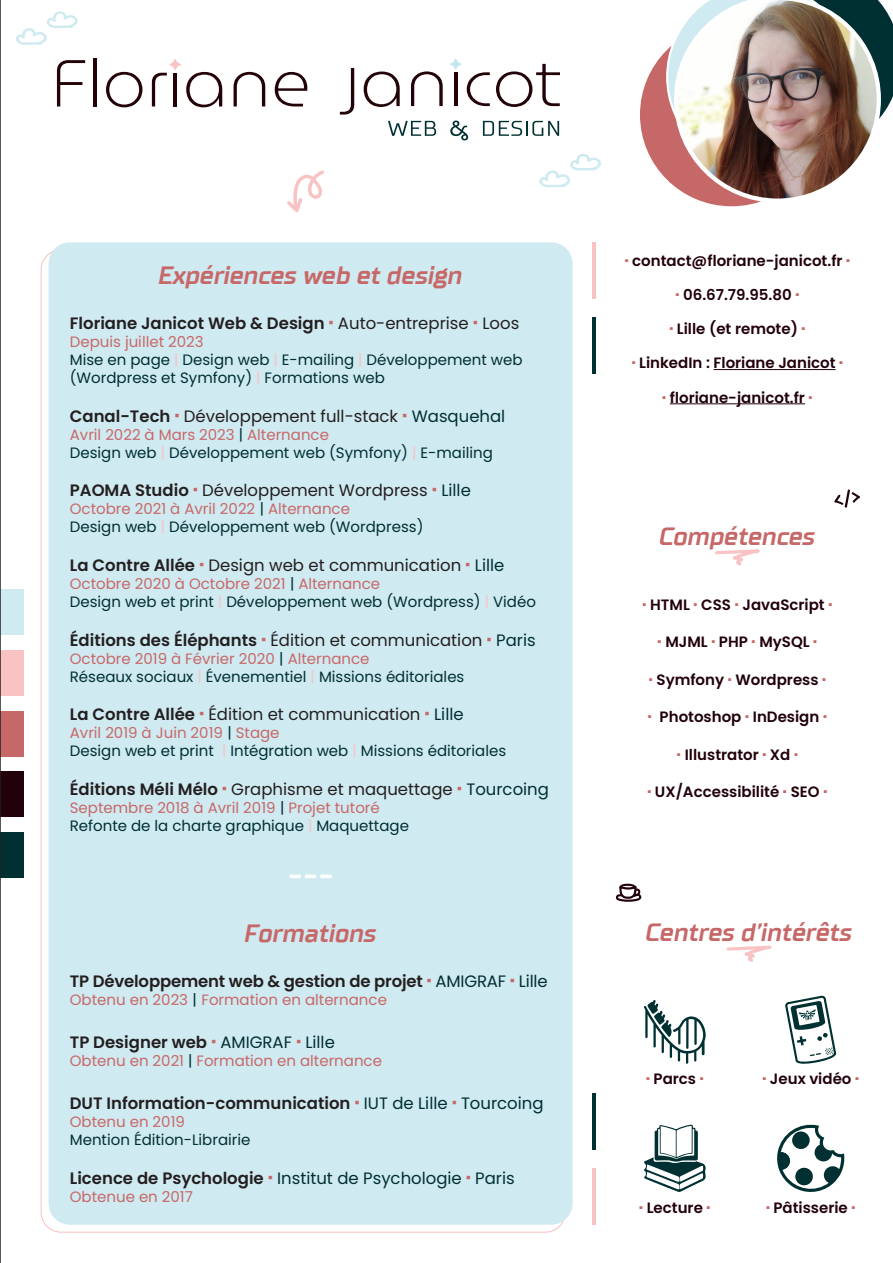
<style>
.page{position:relative;width:893px;height:1263px;background:#fff}
.page>*{position:absolute;margin:0;border:0;box-sizing:border-box;transform-origin:0 0}
.t1{font:italic 700 25.5px "TT Supermolot";color:#c76868}
.t2{font:16.5px "Poppins";color:#231f20}
.t3{font:600 16.5px "Poppins";color:#231f20}
.t4{font:16.5px "Poppins";color:#003031}
.t5{font:15px/18px "Poppins";color:#003031}
.t6{font:15px "Poppins";color:#c76868}
.t7{font:600 15px "Poppins";color:#22010a}
.s1{font-family:"TT Supermolot";font-weight:900;font-size:18px;color:#c76868}
.s2{font-weight:400}
.s3{color:#f9c3c4}
.s4{font-weight:600}
.s5{color:#003031}
.s6{font-weight:400;color:#003031}
.s7{font-weight:600;color:#231f20}
.s8{font-family:"TT Supermolot";font-weight:900;color:#c76868}
</style>
<div class="page">
<div style="left:639px;top:22px;width:185px;height:185px;background:#c76868;border-radius:50%"></div>
<div style="left:0;top:832px;width:23px;height:46px;background:#003031"></div>
<div style="left:0;top:771px;width:23px;height:46px;background:#22010a"></div>
<div style="left:0;top:711px;width:23px;height:45px;background:#c76868"></div>
<div style="left:0;top:589px;width:23px;height:46px;background:#d0eaf1"></div>
<div style="left:0;top:650px;width:23px;height:46px;background:#f9c3c4"></div>
<svg style="left:57px;top:60px;width:28px;height:46px"></svg>
<hr style="left:93px;top:58px;width:4px;height:48px;background:#230307">
<svg style="left:106px;top:72px;width:36px;height:35px"></svg>
<svg style="left:152px;top:59px;width:70px;height:48px"></svg>
<svg style="left:234px;top:72px;width:31px;height:34px"></svg>
<svg style="left:275px;top:72px;width:32px;height:34px"></svg>
<svg style="left:340px;top:68px;width:14px;height:47px"></svg>
<svg style="left:364px;top:72px;width:36px;height:35px"></svg>
<svg style="left:411px;top:71px;width:32px;height:35px"></svg>
<svg style="left:450px;top:58px;width:40px;height:48px"></svg>
<svg style="left:496px;top:64px;width:64px;height:43px"></svg>
<svg style="left:388px;top:121px;width:48px;height:15px"></svg>
<svg style="left:450px;top:121px;width:18px;height:19px"></svg>
<svg style="left:483px;top:121px;width:76px;height:15px"></svg>
<img style="left:666px;top:0;width:227px;height:203px">
<hr style="left:0;top:0;width:1px;height:1263px;background:#231f20">
<svg style="left:16px;top:11px;width:62px;height:34px"></svg>
<svg style="left:539px;top:153px;width:62px;height:35px"></svg>
<hr style="left:592px;top:242px;width:3px;height:57px;background:#f9c3c4">
<hr style="left:592px;top:318px;width:3px;height:56px;background:#003031">
<hr style="left:592px;top:1168px;width:3px;height:57px;background:#f9c3c4">
<hr style="left:592px;top:1093px;width:3px;height:56px;background:#003031">
<hr style="left:713px;top:369px;width:123px;height:1px;background:#22010a">
<hr style="left:670px;top:403px;width:135px;height:1px;background:#22010a">
<svg style="left:834px;top:489px;width:26px;height:19px"></svg>
<svg style="left:715px;top:549px;width:45px;height:16px"></svg>
<svg style="left:615px;top:884px;width:27px;height:18px"></svg>
<svg style="left:644px;top:1000px;width:62px;height:64px"></svg>
<svg style="left:785px;top:995px;width:51px;height:69px"></svg>
<svg style="left:644px;top:1125px;width:62px;height:67px"></svg>
<svg style="left:777px;top:1124px;width:68px;height:68px"></svg>
<svg style="left:727px;top:945px;width:45px;height:17px"></svg>
<div style="left:49px;top:242px;width:524px;height:983px;background:#d0eaf1;border-radius:21px"></div>
<svg style="left:287px;top:170px;width:37px;height:42px"></svg>
<svg style="left:289px;top:874px;width:12px;height:4px"></svg>
<svg style="left:305px;top:874px;width:12px;height:4px"></svg>
<svg style="left:320px;top:874px;width:12px;height:4px"></svg>
<p class="t1" style="left:159px;top:259px;width:306px">Expériences web et design</p>
<p class="t3" style="left:70px;top:314px;width:451px">Floriane Janicot Web &amp; Design <span class="s1">·</span> <span class="s2">Auto-entreprise</span> <span class="s1">·</span> <span class="s2">Loos</span></p>
<p class="t6" style="left:70px;top:333px;width:135px">Depuis juillet 2023</p>
<p class="t5" style="left:70px;top:351px;width:454px">Mise en page <span class="s3">|</span> Design web <span class="s3">|</span> E-mailing <span class="s3">|</span> Développement web (Wordpress et Symfony) <span class="s3">|</span> Formations web</p>
<p class="t2" style="left:70px;top:406px;width:437px"><span class="s4">Canal-Tech</span> <span class="s1">·</span> Développement full-stack <span class="s1">·</span> <span class="s5">Wasquehal</span></p>
<p class="t6" style="left:70px;top:426px;width:261px">Avril 2022 à Mars 2023 <span class="s5">|</span> Alternance</p>
<p class="t5" style="left:70px;top:444px;width:424px">Design web <span class="s3">|</span> Développement web (Symfony) <span class="s3">|</span> E-mailing</p>
<p class="t2" style="left:70px;top:481px;width:403px"><span class="s4">PAOMA Studio</span> <span class="s1">·</span> Développement Wordpress <span class="s1">·</span> <span class="s5">Lille</span></p>
<p class="t6" style="left:70px;top:500px;width:282px">Octobre 2021 à Avril 2022 <span class="s5">|</span> Alternance</p>
<p class="t5" style="left:70px;top:518px;width:355px">Design web <span class="s3">|</span> Développement web (Wordpress)</p>
<p class="t2" style="left:70px;top:556px;width:436px"><span class="s4">La Contre Allée</span> <span class="s1">·</span> Design web et communication <span class="s1">·</span> <span class="s5">Lille</span></p>
<p class="t6" style="left:70px;top:575px;width:312px">Octobre 2020 à Octobre 2021 <span class="s5">|</span> Alternance</p>
<p class="t5" style="left:70px;top:593px;width:468px">Design web et print <span class="s3">|</span> Développement web (Wordpress) <span class="s3">|</span> Vidéo</p>
<p class="t2" style="left:70px;top:630px;width:467px"><span class="s4">Éditions des Éléphants</span> <span class="s1">·</span> Édition et communication <span class="s1">·</span> <span class="s5">Paris</span></p>
<p class="t6" style="left:70px;top:650px;width:301px">Octobre 2019 à Février 2020 <span class="s5">|</span> Alternance</p>
<p class="t5" style="left:70px;top:667px;width:396px">Réseaux sociaux <span class="s3">|</span> Évenementiel <span class="s3">|</span> Missions éditoriales</p>
<p class="t2" style="left:70px;top:705px;width:395px"><span class="s4">La Contre Allée</span> <span class="s1">·</span> Édition et communication <span class="s1">·</span> <span class="s5">Lille</span></p>
<p class="t6" style="left:70px;top:724px;width:211px">Avril 2019 à Juin 2019 <span class="s5">|</span> Stage</p>
<p class="t5" style="left:70px;top:742px;width:438px">Design web et print <span class="s3">|</span> Intégration web <span class="s3">|</span> Missions éditoriales</p>
<p class="t2" style="left:70px;top:779px;width:481px"><span class="s4">Éditions Méli Mélo</span> <span class="s1">·</span> Graphisme et maquettage <span class="s1">·</span> <span class="s5">Tourcoing</span></p>
<p class="t6" style="left:70px;top:799px;width:311px">Septembre 2018 à Avril 2019 <span class="s5">|</span> Projet tutoré</p>
<p class="t5" style="left:70px;top:817px;width:341px">Refonte de la charte graphique <span class="s3">|</span> Maquettage</p>
<p class="t1" style="left:245px;top:917px;width:133px">Formations</p>
<p class="t3" style="left:70px;top:972px;width:479px">TP Développement web &amp; gestion de projet <span class="s1">·</span> <span class="s6">AMIGRAF</span> <span class="s1">·</span> <span class="s6">Lille</span></p>
<p class="t6" style="left:70px;top:991px;width:319px">Obtenu en 2023 <span class="s5">|</span> Formation en alternance</p>
<p class="t3" style="left:70px;top:1033px;width:267px">TP Designer web <span class="s1">·</span> <span class="s6">AMIGRAF</span> <span class="s1">·</span> <span class="s6">Lille</span></p>
<p class="t6" style="left:70px;top:1052px;width:314px">Obtenu en 2021 <span class="s5">|</span> Formation en alternance</p>
<p class="t3" style="left:70px;top:1093px;width:475px">DUT Information-communication <span class="s1">·</span> <span class="s6">IUT de Lille</span> <span class="s1">·</span> <span class="s6">Tourcoing</span></p>
<p class="t6" style="left:70px;top:1113px;width:117px">Obtenu en 2019</p>
<p class="t5" style="left:70px;top:1131px;width:182px">Mention Édition-Librairie</p>
<p class="t4" style="left:70px;top:1168px;width:446px"><span class="s7">Licence de Psychologie</span> <span class="s1">·</span> Institut de Psychologie <span class="s1">·</span> Paris</p>
<p class="t6" style="left:70px;top:1187px;width:125px">Obtenue en 2017</p>
<p class="t7" style="left:625px;top:252px;width:227px"><span class="s8">·</span> contact@floriane-janicot.fr <span class="s8">·</span></p>
<p class="t7" style="left:676px;top:286px;width:125px"><span class="s8">·</span> 06.67.79.95.80 <span class="s8">·</span></p>
<p class="t7" style="left:669px;top:320px;width:138px"><span class="s8">·</span> Lille (et remote) <span class="s8">·</span></p>
<p class="t7" style="left:632px;top:354px;width:213px"><span class="s8">·</span> LinkedIn : Floriane Janicot <span class="s8">·</span></p>
<p class="t7" style="left:662px;top:389px;width:152px"><span class="s8">·</span> floriane-janicot.fr <span class="s8">·</span></p>
<p class="t1" style="left:660px;top:520px;width:157px">Compétences</p>
<p class="t7" style="left:643px;top:596px;width:191px"><span class="s8">·</span> HTML <span class="s8">·</span> CSS <span class="s8">·</span> JavaScript <span class="s8">·</span></p>
<p class="t7" style="left:658px;top:633px;width:161px"><span class="s8">·</span> MJML <span class="s8">·</span> PHP <span class="s8">·</span> MySQL <span class="s8">·</span></p>
<p class="t7" style="left:649px;top:671px;width:179px"><span class="s8">·</span> Symfony <span class="s8">·</span> Wordpress <span class="s8">·</span></p>
<p class="t7" style="left:648px;top:708px;width:180px"><span class="s8">·</span> Photoshop <span class="s8">·</span> InDesign <span class="s8">·</span></p>
<p class="t7" style="left:677px;top:745px;width:122px"><span class="s8">·</span> Illustrator <span class="s8">·</span> Xd <span class="s8">·</span></p>
<p class="t7" style="left:647px;top:783px;width:181px"><span class="s8">·</span> UX/Accessibilité <span class="s8">·</span> SEO <span class="s8">·</span></p>
<p class="t1" style="left:646px;top:917px;width:208px">Centres d’intérêts</p>
<p class="t7" style="left:646px;top:1070px;width:59px"><span class="s8">·</span> Parcs <span class="s8">·</span></p>
<p class="t7" style="left:762px;top:1070px;width:98px"><span class="s8">·</span> Jeux vidéo <span class="s8">·</span></p>
<p class="t7" style="left:639px;top:1199px;width:73px"><span class="s8">·</span> Lecture <span class="s8">·</span></p>
<p class="t7" style="left:766px;top:1199px;width:91px"><span class="s8">·</span> Pâtisserie <span class="s8">·</span></p>
</div>
